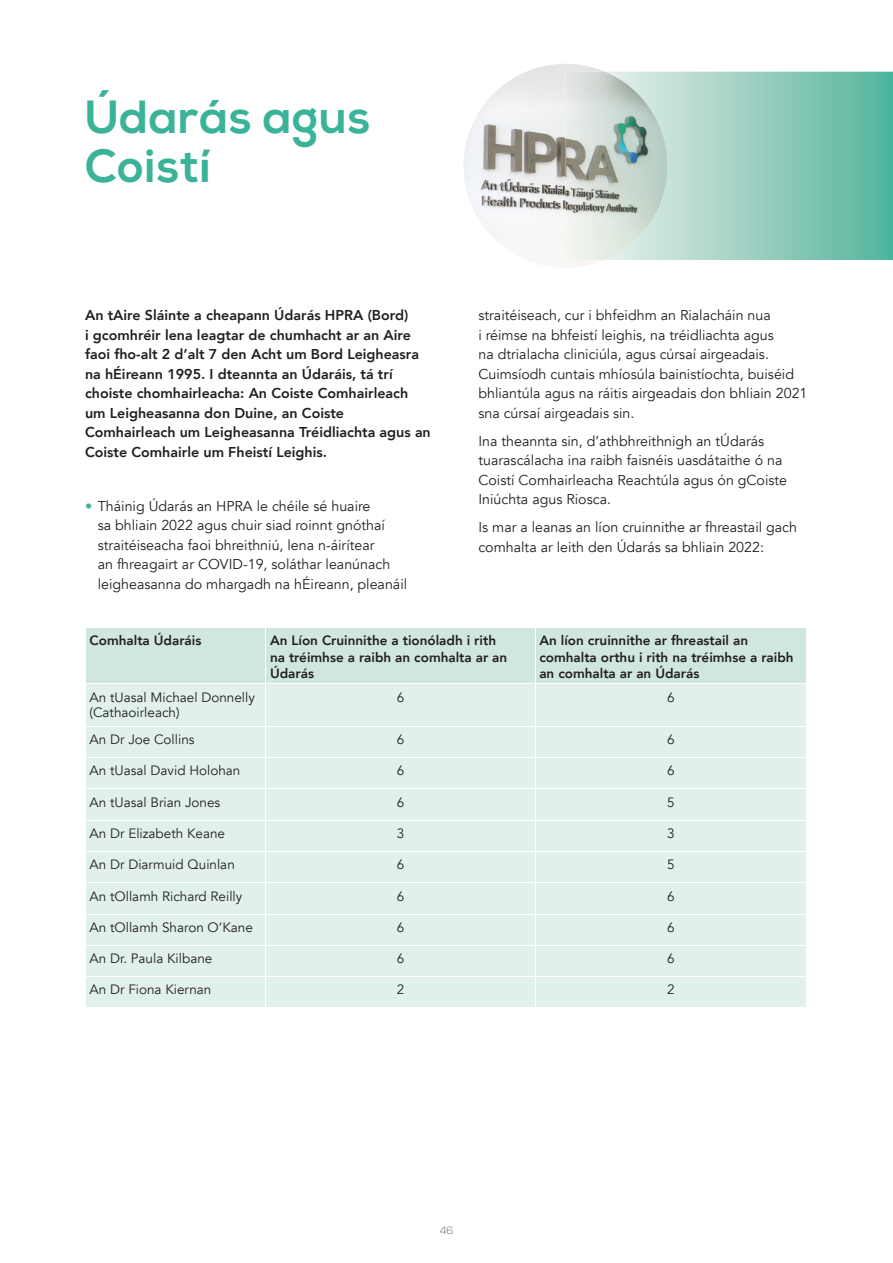
<style>
.page{position:relative;width:893px;height:1263px;background:#fff}
.page>*{position:absolute;margin:0;border:0;box-sizing:border-box;transform-origin:0 0}
.t1{font:700 46.5px/49.5px "Nexa";letter-spacing:.02em;color:#3ab399}
.t2{font:14.25px/19.5px "Avenir";color:#231f20}
.t3{font:800 14.25px/19.5px "Avenir";color:#231f20}
.t4{font:13.5px/15px "Avenir";color:#231f20}
.t5{font:800 13.5px/16.5px "Avenir";color:#231f20}
.t6{font:300 10.5px "Nexa";color:#6c6d70}
.s1{color:#3ab399}
</style>
<div class="page">
<svg style="left:463px;top:64px;width:205px;height:204px;fill:#ebebed"></svg>
<img style="left:463px;top:166px;width:119px;height:102px">
<div style="left:86px;top:628px;width:720px;height:55px;background:#d0e7df"></div>
<div style="left:86px;top:684px;width:720px;height:323px;background:#e1f0ec"></div>
<hr style="left:265px;top:628px;width:1px;height:55px;background:#fff">
<hr style="left:535px;top:628px;width:1px;height:55px;background:#fff">
<hr style="left:265px;top:684px;width:1px;height:42px;background:#fff">
<hr style="left:535px;top:684px;width:1px;height:42px;background:#fff">
<hr style="left:85px;top:726px;width:181px;height:1px;background:#fff">
<hr style="left:266px;top:726px;width:269px;height:1px;background:#fff">
<hr style="left:265px;top:727px;width:1px;height:30px;background:#fff">
<hr style="left:535px;top:726px;width:272px;height:1px;background:#fff">
<hr style="left:535px;top:727px;width:1px;height:30px;background:#fff">
<hr style="left:85px;top:757px;width:181px;height:1px;background:#fff">
<hr style="left:266px;top:757px;width:269px;height:1px;background:#fff">
<hr style="left:265px;top:758px;width:1px;height:31px;background:#fff">
<hr style="left:535px;top:757px;width:272px;height:1px;background:#fff">
<hr style="left:535px;top:758px;width:1px;height:31px;background:#fff">
<hr style="left:85px;top:789px;width:181px;height:1px;background:#fff">
<hr style="left:266px;top:789px;width:269px;height:1px;background:#fff">
<hr style="left:265px;top:789px;width:1px;height:31px;background:#fff">
<hr style="left:535px;top:789px;width:272px;height:1px;background:#fff">
<hr style="left:535px;top:789px;width:1px;height:31px;background:#fff">
<hr style="left:85px;top:820px;width:181px;height:1px;background:#fff">
<hr style="left:266px;top:820px;width:269px;height:1px;background:#fff">
<hr style="left:265px;top:820px;width:1px;height:31px;background:#fff">
<hr style="left:535px;top:820px;width:272px;height:1px;background:#fff">
<hr style="left:535px;top:820px;width:1px;height:31px;background:#fff">
<hr style="left:85px;top:851px;width:181px;height:1px;background:#fff">
<hr style="left:266px;top:851px;width:269px;height:1px;background:#fff">
<hr style="left:265px;top:852px;width:1px;height:30px;background:#fff">
<hr style="left:535px;top:851px;width:272px;height:1px;background:#fff">
<hr style="left:535px;top:852px;width:1px;height:30px;background:#fff">
<hr style="left:85px;top:882px;width:181px;height:1px;background:#fff">
<hr style="left:266px;top:882px;width:269px;height:1px;background:#fff">
<hr style="left:265px;top:883px;width:1px;height:31px;background:#fff">
<hr style="left:535px;top:882px;width:272px;height:1px;background:#fff">
<hr style="left:535px;top:883px;width:1px;height:31px;background:#fff">
<hr style="left:85px;top:914px;width:181px;height:1px;background:#fff">
<hr style="left:266px;top:914px;width:269px;height:1px;background:#fff">
<hr style="left:265px;top:914px;width:1px;height:31px;background:#fff">
<hr style="left:535px;top:914px;width:272px;height:1px;background:#fff">
<hr style="left:535px;top:914px;width:1px;height:31px;background:#fff">
<hr style="left:85px;top:945px;width:181px;height:1px;background:#fff">
<hr style="left:266px;top:945px;width:269px;height:1px;background:#fff">
<hr style="left:265px;top:946px;width:1px;height:30px;background:#fff">
<hr style="left:535px;top:945px;width:272px;height:1px;background:#fff">
<hr style="left:535px;top:946px;width:1px;height:30px;background:#fff">
<hr style="left:85px;top:976px;width:181px;height:1px;background:#fff">
<hr style="left:266px;top:976px;width:269px;height:1px;background:#fff">
<hr style="left:265px;top:977px;width:1px;height:31px;background:#fff">
<hr style="left:535px;top:976px;width:272px;height:1px;background:#fff">
<hr style="left:535px;top:977px;width:1px;height:31px;background:#fff">
<svg style="left:656px;top:72px;width:237px;height:188px;background:#8ecbbb"></svg>
<img style="left:566px;top:72px;width:102px;height:141px">
<img style="left:566px;top:213px;width:90px;height:47px">
<h1 class="t1" style="left:85px;top:94px;width:287px">Údarás agus<br>Coistí</h1>
<p class="t3" style="left:85px;top:306px;width:347px">An tAire Sláinte a cheapann Údarás HPRA (Bord)<br>i gcomhréir lena leagtar de chumhacht ar an Aire faoi fho-alt 2 d’alt 7 den Acht um Bord Leigheasra na hÉireann 1995. I dteannta an Údaráis, tá trí choiste chomhairleacha: An Coiste Comhairleach um Leigheasanna don Duine, an Coiste Comhairleach um Leigheasanna Tréidliachta agus an Coiste Comhairle um Fheistí Leighis.</p>
<p class="t2" style="left:98px;top:496px;width:311px;text-indent:-13px"><span class="s1">•</span> Tháinig Údarás an HPRA le chéile sé huaire<br>sa bhliain 2022 agus chuir siad roinnt gnóthaí straitéiseacha faoi bhreithniú, lena n-áirítear<br>an fhreagairt ar COVID-19, soláthar leanúnach leigheasanna do mhargadh na hÉireann, pleanáil</p>
<p class="t2" style="left:478px;top:306px;width:331px">straitéiseach, cur i bhfeidhm an Rialacháin nua<br>i réimse na bhfeistí leighis, na tréidliachta agus<br>na dtrialacha cliniciúla, agus cúrsaí airgeadais.<br>Cuimsíodh cuntais mhíosúla bainistíochta, buiséid bhliantúla agus na ráitis airgeadais don bhliain 2021 sna cúrsaí airgeadais sin.</p>
<p class="t2" style="left:478px;top:431px;width:310px">Ina theannta sin, d’athbhreithnigh an tÚdarás tuarascálacha ina raibh faisnéis uasdátaithe ó na Coistí Comhairleacha Reachtúla agus ón gCoiste Iniúchta agus Riosca.</p>
<p class="t2" style="left:478px;top:518px;width:320px">Is mar a leanas an líon cruinnithe ar fhreastail gach comhalta ar leith den Údarás sa bhliain 2022:</p>
<p class="t5" style="left:90px;top:632px;width:113px">Comhalta Údaráis</p>
<p class="t5" style="left:270px;top:632px;width:239px">An Líon Cruinnithe a tionóladh i rith na tréimhse a raibh an comhalta ar an<br>Údarás</p>
<p class="t5" style="left:539px;top:632px;width:256px">An líon cruinnithe ar fhreastail an comhalta orthu i rith na tréimhse a raibh an comhalta ar an Údarás</p>
<p class="t4" style="left:90px;top:690px;width:167px">An tUasal Michael Donnelly (Cathaoirleach)</p>
<p class="t4" style="left:397px;top:690px;width:9px">6</p>
<p class="t4" style="left:667px;top:690px;width:9px">6</p>
<p class="t4" style="left:90px;top:732px;width:107px">An Dr Joe Collins</p>
<p class="t4" style="left:397px;top:732px;width:9px">6</p>
<p class="t4" style="left:667px;top:732px;width:9px">6</p>
<p class="t4" style="left:90px;top:763px;width:152px">An tUasal David Holohan</p>
<p class="t4" style="left:397px;top:763px;width:9px">6</p>
<p class="t4" style="left:667px;top:763px;width:9px">6</p>
<p class="t4" style="left:90px;top:795px;width:132px">An tUasal Brian Jones</p>
<p class="t4" style="left:397px;top:795px;width:9px">6</p>
<p class="t4" style="left:667px;top:795px;width:9px">5</p>
<p class="t4" style="left:90px;top:826px;width:137px">An Dr Elizabeth Keane</p>
<p class="t4" style="left:397px;top:826px;width:9px">3</p>
<p class="t4" style="left:667px;top:826px;width:9px">3</p>
<p class="t4" style="left:90px;top:857px;width:147px">An Dr Diarmuid Quinlan</p>
<p class="t4" style="left:397px;top:857px;width:9px">6</p>
<p class="t4" style="left:667px;top:857px;width:9px">5</p>
<p class="t4" style="left:90px;top:889px;width:154px">An tOllamh Richard Reilly</p>
<p class="t4" style="left:397px;top:889px;width:9px">6</p>
<p class="t4" style="left:667px;top:889px;width:9px">6</p>
<p class="t4" style="left:90px;top:920px;width:165px">An tOllamh Sharon O’Kane</p>
<p class="t4" style="left:397px;top:920px;width:9px">6</p>
<p class="t4" style="left:667px;top:920px;width:9px">6</p>
<p class="t4" style="left:90px;top:951px;width:124px">An Dr. Paula Kilbane</p>
<p class="t4" style="left:397px;top:951px;width:9px">6</p>
<p class="t4" style="left:667px;top:951px;width:9px">6</p>
<p class="t4" style="left:90px;top:982px;width:123px">An Dr Fiona Kiernan</p>
<p class="t4" style="left:397px;top:982px;width:9px">2</p>
<p class="t4" style="left:667px;top:982px;width:9px">2</p>
<p class="t6" style="left:440px;top:1225px;width:15px">46</p>
</div>
